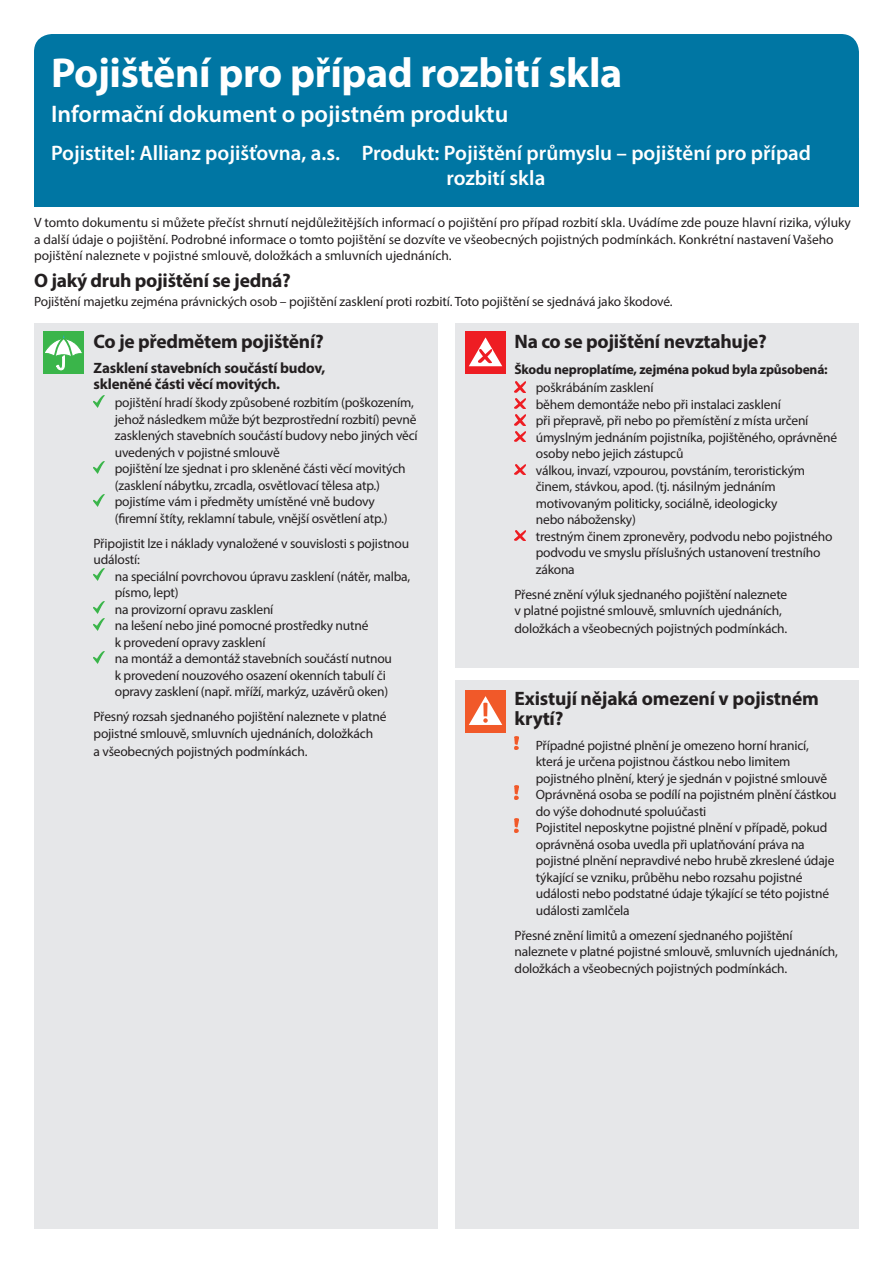
<style>
.page{position:relative;width:893px;height:1263px;background:#fff}
.page>*{position:absolute;margin:0;border:0;box-sizing:border-box;transform-origin:0 0}
.t1{font:700 42px "Myriad Pro";letter-spacing:-.01em;color:#fff}
.t2{font:600 24px "Myriad Pro";color:#fff}
.t3{font:600 21px/25.2px "Myriad Pro";color:#fff}
.t4{font:700 19.5px/19.5px "Myriad Pro";letter-spacing:-.015em;color:#231f20}
.t5{font:700 15px/16.5px "Myriad Pro";letter-spacing:-.015em;color:#231f20}
.t6{font:13.5px/16.5px "Myriad Pro";letter-spacing:-.015em;color:#231f20}
.t7{font:700 13.5px "Myriad Pro";letter-spacing:-.015em;color:#231f20}
</style>
<div class="page">
<div style="left:34px;top:323px;width:404px;height:906px;background:#e6e7e9"></div>
<div style="left:455px;top:323px;width:404px;height:345px;background:#e6e7e9"></div>
<div style="left:455px;top:680px;width:404px;height:549px;background:#e6e7e9"></div>
<div style="left:34px;top:138px;width:825px;height:68px;background:#0076a3"></div>
<div style="left:34px;top:34px;width:825px;height:170px;background:#0076a3;border-radius:18px"></div>
<svg style="left:94px;top:395px;width:10px;height:12px"></svg>
<svg style="left:94px;top:461px;width:10px;height:12px"></svg>
<svg style="left:94px;top:494px;width:10px;height:12px"></svg>
<svg style="left:94px;top:569px;width:10px;height:12px"></svg>
<svg style="left:94px;top:602px;width:10px;height:28px"></svg>
<svg style="left:94px;top:651px;width:10px;height:12px"></svg>
<svg style="left:514px;top:381px;width:11px;height:11px"></svg>
<svg style="left:514px;top:398px;width:11px;height:27px"></svg>
<svg style="left:514px;top:431px;width:11px;height:11px"></svg>
<svg style="left:514px;top:464px;width:11px;height:11px"></svg>
<svg style="left:514px;top:530px;width:11px;height:11px"></svg>
<svg style="left:514px;top:736px;width:4px;height:13px"></svg>
<svg style="left:514px;top:786px;width:4px;height:13px"></svg>
<svg style="left:514px;top:819px;width:4px;height:13px"></svg>
<div style="left:43px;top:332px;width:41px;height:42px;background:#3ab54a"></div>
<svg style="left:45px;top:335px;width:37px;height:35px"></svg>
<div style="left:465px;top:332px;width:41px;height:42px;background:#ee1d23"></div>
<svg style="left:469px;top:337px;width:33px;height:29px"></svg>
<div style="left:465px;top:690px;width:41px;height:43px;background:#f15929"></div>
<svg style="left:469px;top:696px;width:33px;height:29px"></svg>
<h1 class="t1" style="left:51px;top:45px;width:573px">Pojištění pro případ rozbití skla</h1>
<h2 class="t2" style="left:51px;top:99px;width:459px">Informační dokument o pojistném produktu</h2>
<h3 class="t3" style="left:446px;top:140px;width:366px;text-indent:-395px">Pojistitel: Allianz pojišťovna, a.s. Produkt: Pojištění průmyslu – pojištění pro případ rozbití skla</h3>
<p class="t6" style="left:34px;top:214px;width:818px">V tomto dokumentu si můžete přečíst shrnutí nejdůležitějších informací o pojištění pro případ rozbití skla. Uvádíme zde pouze hlavní rizika, výluky a další údaje o pojištění. Podrobné informace o tomto pojištění se dozvíte ve všeobecných pojistných podmínkách. Konkrétní nastavení Vašeho pojištění naleznete v pojistné smlouvě, doložkách a smluvních ujednáních.</p>
<h3 class="t4" style="left:34px;top:270px;width:258px">O jaký druh pojištění se jedná?</h3>
<p class="t6" style="left:34px;top:293px;width:640px">Pojištění majetku zejména právnických osob – pojištění zasklení proti rozbití. Toto pojištění se sjednává jako škodové.</p>
<h3 class="t4" style="left:94px;top:331px;width:232px">Co je předmětem pojištění?</h3>
<p class="t5" style="left:94px;top:359px;width:233px">Zasklení stavebních součástí budov, skleněné části věcí movitých.</p>
<p class="t6" style="left:115px;top:394px;width:304px">pojištění hradí škody způsobené rozbitím (poškozením, jehož následkem může být bezprostřední rozbití) pevně zasklených stavebních součástí budovy nebo jiných věcí uvedených v pojistné smlouvě<br>pojištění lze sjednat i pro skleněné části věcí movitých (zasklení nábytku, zrcadla, osvětlovací tělesa atp.) pojistíme vám i předměty umístěné vně budovy (firemní štíty, reklamní tabule, vnější osvětlení atp.)</p>
<p class="t6" style="left:94px;top:535px;width:317px">Připojistit lze i náklady vynaložené v souvislosti s pojistnou událostí:</p>
<p class="t6" style="left:115px;top:568px;width:297px">na speciální povrchovou úpravu zasklení (nátěr, malba, písmo, lept)<br>na provizorní opravu zasklení<br>na lešení nebo jiné pomocné prostředky nutné<br>k provedení opravy zasklení<br>na montáž a demontáž stavebních součástí nutnou<br>k provedení nouzového osazení okenních tabulí či opravy zasklení (např. mříží, markýz, uzávěrů oken)</p>
<p class="t6" style="left:94px;top:708px;width:294px">Přesný rozsah sjednaného pojištění naleznete v platné pojistné smlouvě, smluvních ujednáních, doložkách</p>
<p class="t6" style="left:94px;top:743px;width:215px">a všeobecných pojistných podmínkách.</p>
<h3 class="t4" style="left:514px;top:331px;width:254px">Na co se pojištění nevztahuje?</h3>
<p class="t7" style="left:514px;top:361px;width:315px">Škodu neproplatíme, zejména pokud byla způsobená:</p>
<p class="t6" style="left:536px;top:379px;width:303px">poškrábáním zasklení<br>během demontáže nebo při instalaci zasklení<br>při přepravě, při nebo po přemístění z místa určení úmyslným jednáním pojistníka, pojištěného, oprávněné osoby nebo jejich zástupců<br>válkou, invazí, vzpourou, povstáním, teroristickým činem, stávkou, apod. (tj. násilným jednáním motivovaným politicky, sociálně, ideologicky<br>nebo nábožensky)<br>trestným činem zpronevěry, podvodu nebo pojistného podvodu ve smyslu příslušných ustanovení trestního zákona</p>
<p class="t6" style="left:515px;top:586px;width:274px">Přesné znění výluk sjednaného pojištění naleznete v platné pojistné smlouvě, smluvních ujednáních,</p>
<p class="t6" style="left:515px;top:620px;width:274px">doložkách a všeobecných pojistných podmínkách.</p>
<h3 class="t4" style="left:514px;top:688px;width:306px">Existují nějaká omezení v pojistném krytí?</h3>
<p class="t6" style="left:536px;top:736px;width:302px">Případné pojistné plnění je omezeno horní hranicí, která je určena pojistnou částkou nebo limitem pojistného plnění, který je sjednán v pojistné smlouvě Oprávněná osoba se podílí na pojistném plnění částkou do výše dohodnuté spoluúčasti<br>Pojistitel neposkytne pojistné plnění v případě, pokud oprávněná osoba uvedla při uplatňování práva na pojistné plnění nepravdivé nebo hrubě zkreslené údaje týkající se vzniku, průběhu nebo rozsahu pojistné události nebo podstatné údaje týkající se této pojistné události zamlčela</p>
<p class="t6" style="left:515px;top:926px;width:325px">Přesné znění limitů a omezení sjednaného pojištění naleznete v platné pojistné smlouvě, smluvních ujednáních, doložkách a všeobecných pojistných podmínkách.</p>
</div>
